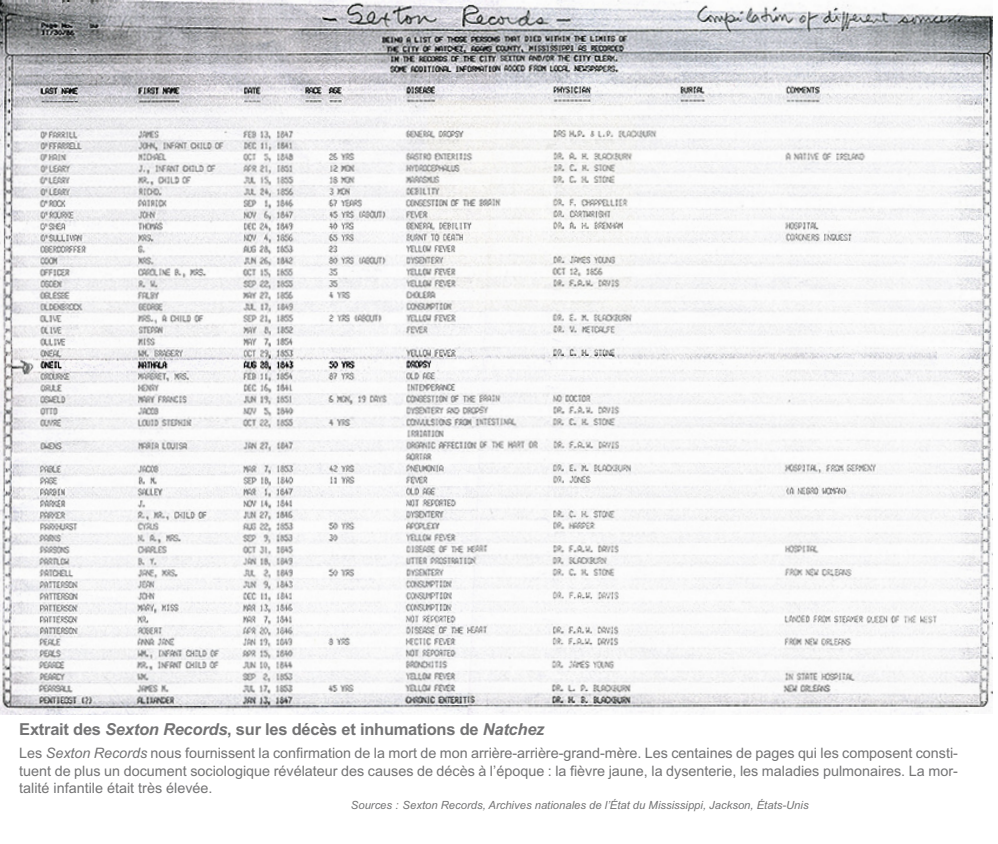
<style>
.page{position:relative;width:998px;height:844px;background:#fff}
.page>*{position:absolute;margin:0;border:0;box-sizing:border-box;transform-origin:0 0}
.t1{font:700 16.5px "Arial";letter-spacing:-.015em;color:#747475}
.t2{font:14.38px/17.5px "Arial";color:#747475;text-align:justify}
.t3{font:italic 11.25px "Arial";color:#747475}
.s1{font-style:italic}
</style>
<div class="page">
<img style="left:0;top:1px;width:992px;height:713px">
<p class="t1" style="left:19px;top:719px;width:527px">Extrait des <span class="s1">Sexton Records</span>, sur les décès et inhumations de <span class="s1">Natchez</span></p>
<p class="t2" style="left:19px;top:744px;width:940px">Les <span class="s1">Sexton Records</span> nous fournissent la confirmation de la mort de mon arrière-arrière-grand-mère. Les centaines de pages qui les composent consti&shy;tuent de plus un document sociologique révélateur des causes de décès à l’époque : la fièvre jaune, la dysenterie, les maladies pulmonaires. La mor&shy;talité infantile était très élevée.</p>
<p class="t3" style="left:351px;top:798px;width:459px">Sources : Sexton Records, Archives nationales de l’État du Mississippi, Jackson, États-Unis</p>
</div>
